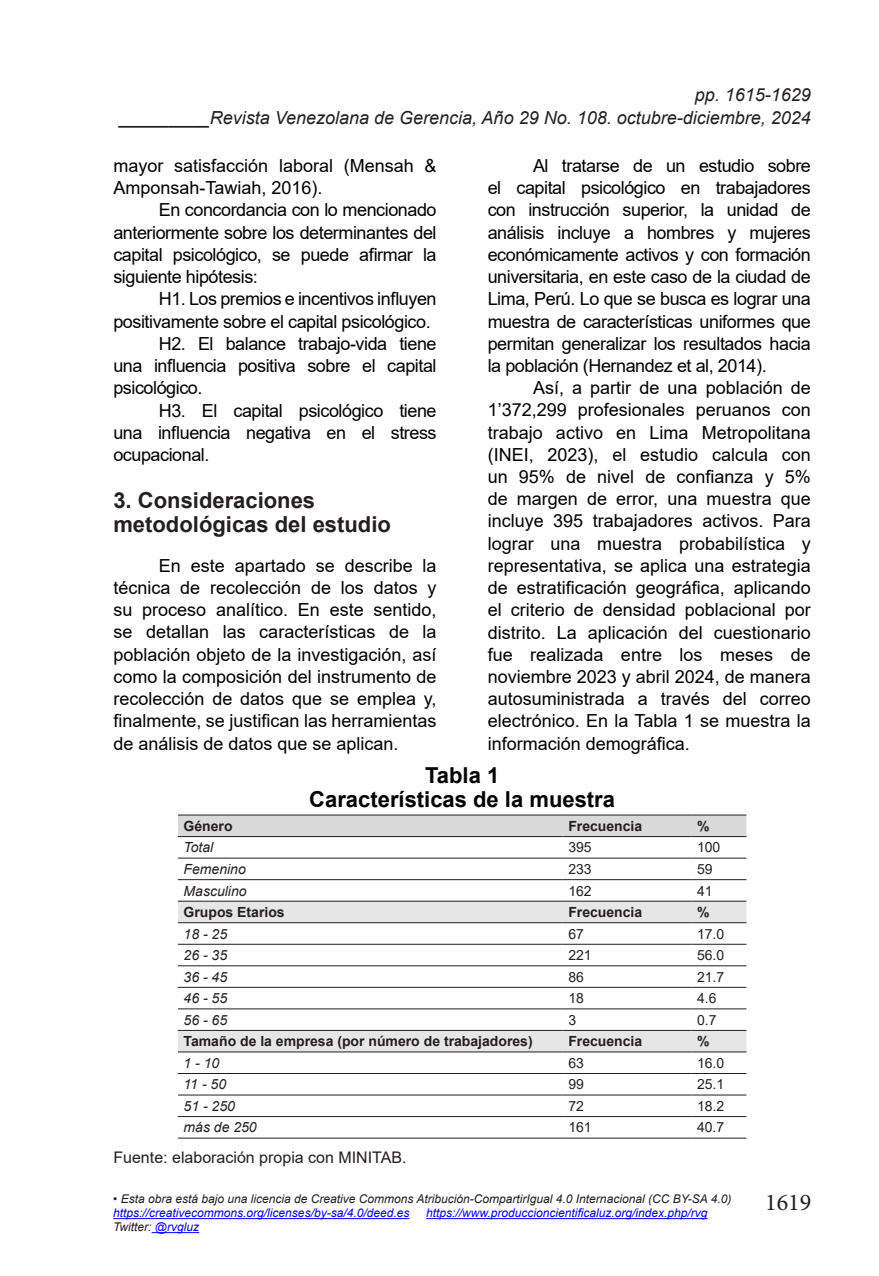
<style>
.page{position:relative;width:879px;height:1276px;background:#fff}
.page>*{position:absolute;margin:0;border:0;box-sizing:border-box;transform-origin:0 0}
.t1{font:24px "Minion Pro";color:#231f20}
.t2{font:700 22px/24.2px "Arial";color:#231f20}
.t3{font:700 22px/24px "Arial";color:#000;text-align:center}
.t4{font:18px/22.2px "Arial";letter-spacing:-.025em;color:#000;text-align:justify}
.t5{font:italic 18px "Arial";color:#231f20}
.t6{font:18px/22.2px "Arial";color:#000}
.t7{font:16px "Arial";color:#231f20}
.t8{font:700 14px "Arial";color:#231f20}
.t9{font:italic 14px "Arial";color:#231f20}
.t10{font:14px "Arial";color:#231f20}
.t11{font:italic 12px "Arial";color:#231f20}
.t12{font:italic 12px "Arial";color:#00f}
.s1{color:#00f}
</style>
<div class="page">
<hr style="left:113px;top:1218px;width:296px;height:1px;background:#00f">
<hr style="left:426px;top:1218px;width:281px;height:1px;background:#00f">
<hr style="left:152px;top:1232px;width:47px;height:1px;background:#00f">
<div style="left:178px;top:815px;width:568px;height:21px;background:#d9d9d9"></div>
<svg style="left:178px;top:901px;width:568px;height:150px"></svg>
<hr style="left:178px;top:814px;width:385px;height:1px;background:#231f20">
<hr style="left:563px;top:814px;width:128px;height:1px;background:#231f20">
<hr style="left:691px;top:814px;width:55px;height:1px;background:#231f20">
<hr style="left:178px;top:836px;width:385px;height:1px;background:#231f20">
<hr style="left:563px;top:836px;width:128px;height:1px;background:#231f20">
<hr style="left:691px;top:836px;width:55px;height:1px;background:#231f20">
<hr style="left:178px;top:857px;width:385px;height:1px;background:#231f20">
<hr style="left:563px;top:857px;width:128px;height:1px;background:#231f20">
<hr style="left:691px;top:857px;width:55px;height:1px;background:#231f20">
<hr style="left:178px;top:879px;width:385px;height:1px;background:#231f20">
<hr style="left:563px;top:879px;width:128px;height:1px;background:#231f20">
<hr style="left:691px;top:879px;width:55px;height:1px;background:#231f20">
<hr style="left:178px;top:900px;width:385px;height:1px;background:#231f20">
<hr style="left:563px;top:900px;width:128px;height:1px;background:#231f20">
<hr style="left:691px;top:900px;width:55px;height:1px;background:#231f20">
<hr style="left:178px;top:922px;width:385px;height:1px;background:#231f20">
<hr style="left:563px;top:922px;width:128px;height:1px;background:#231f20">
<hr style="left:691px;top:922px;width:55px;height:1px;background:#231f20">
<hr style="left:178px;top:943px;width:385px;height:1px;background:#231f20">
<hr style="left:563px;top:943px;width:128px;height:1px;background:#231f20">
<hr style="left:691px;top:943px;width:55px;height:1px;background:#231f20">
<hr style="left:178px;top:965px;width:385px;height:1px;background:#231f20">
<hr style="left:563px;top:965px;width:128px;height:1px;background:#231f20">
<hr style="left:691px;top:965px;width:55px;height:1px;background:#231f20">
<hr style="left:178px;top:987px;width:385px;height:1px;background:#231f20">
<hr style="left:563px;top:987px;width:128px;height:1px;background:#231f20">
<hr style="left:691px;top:987px;width:55px;height:1px;background:#231f20">
<hr style="left:178px;top:1008px;width:385px;height:1px;background:#231f20">
<hr style="left:563px;top:1008px;width:128px;height:1px;background:#231f20">
<hr style="left:691px;top:1008px;width:55px;height:1px;background:#231f20">
<hr style="left:178px;top:1030px;width:385px;height:1px;background:#231f20">
<hr style="left:563px;top:1030px;width:128px;height:1px;background:#231f20">
<hr style="left:691px;top:1030px;width:55px;height:1px;background:#231f20">
<hr style="left:178px;top:1051px;width:385px;height:1px;background:#231f20">
<hr style="left:563px;top:1051px;width:128px;height:1px;background:#231f20">
<hr style="left:691px;top:1051px;width:55px;height:1px;background:#231f20">
<hr style="left:178px;top:1073px;width:385px;height:1px;background:#231f20">
<hr style="left:563px;top:1073px;width:128px;height:1px;background:#231f20">
<hr style="left:691px;top:1073px;width:55px;height:1px;background:#231f20">
<hr style="left:178px;top:1094px;width:385px;height:1px;background:#231f20">
<hr style="left:563px;top:1094px;width:128px;height:1px;background:#231f20">
<hr style="left:691px;top:1094px;width:55px;height:1px;background:#231f20">
<hr style="left:178px;top:1116px;width:385px;height:1px;background:#231f20">
<hr style="left:563px;top:1116px;width:128px;height:1px;background:#231f20">
<hr style="left:691px;top:1116px;width:55px;height:1px;background:#231f20">
<hr style="left:178px;top:1137px;width:385px;height:1px;background:#231f20">
<hr style="left:563px;top:1137px;width:128px;height:1px;background:#231f20">
<hr style="left:691px;top:1137px;width:55px;height:1px;background:#231f20">
<p class="t5" style="left:695px;top:83px;width:118px">pp. 1615-1629</p>
<p class="t5" style="left:120px;top:106px;width:693px">_________Revista Venezolana de Gerencia, Año 29 No. 108. octubre-diciembre, 2024</p>
<p class="t6" style="left:113px;top:154px;width:325px">mayor satisfacción laboral (Mensah &amp;<br>Amponsah-Tawiah, 2016).</p>
<p class="t4" style="left:113px;top:199px;width:325px;text-indent:45px">En concordancia con lo mencionado anteriormente sobre los determinantes del capital psicológico, se puede afirmar la siguiente hipótesis:</p>
<p class="t4" style="left:159px;top:288px;width:279px">H1. Los premios e incentivos influyen</p>
<p class="t4" style="left:113px;top:310px;width:319px">positivamente sobre el capital psicológico.</p>
<p class="t4" style="left:159px;top:332px;width:279px">H2. El balance trabajo-vida tiene</p>
<p class="t4" style="left:113px;top:355px;width:325px">una influencia positiva sobre el capital</p>
<p class="t4" style="left:113px;top:377px;width:91px">psicológico.</p>
<p class="t4" style="left:159px;top:399px;width:279px">H3. El capital psicológico tiene</p>
<p class="t4" style="left:113px;top:421px;width:325px">una influencia negativa en el stress</p>
<p class="t4" style="left:113px;top:444px;width:98px">ocupacional.</p>
<p class="t2" style="left:113px;top:488px;width:279px">3. Consideraciones metodológicas del estudio</p>
<p class="t4" style="left:113px;top:554px;width:325px;text-indent:45px">En este apartado se describe la técnica de recolección de los datos y su proceso analítico. En este sentido, se detallan las características de la población objeto de la investigación, así como la composición del instrumento de recolección de datos que se emplea y, finalmente, se justifican las herramientas de análisis de datos que se aplican.</p>
<p class="t4" style="left:488px;top:154px;width:325px;text-indent:45px">Al tratarse de un estudio sobre el capital psicológico en trabajadores con instrucción superior, la unidad de análisis incluye a hombres y mujeres económicamente activos y con formación universitaria, en este caso de la ciudad de Lima, Perú. Lo que se busca es lograr una muestra de características uniformes que permitan generalizar los resultados hacia la población (Hernandez et al, 2014).</p>
<p class="t4" style="left:488px;top:376px;width:325px;text-indent:45px">Así, a partir de una población de 1’372,299 profesionales peruanos con trabajo activo en Lima Metropolitana (INEI, 2023), el estudio calcula con un 95% de nivel de confianza y 5% de margen de error, una muestra que incluye 395 trabajadores activos. Para lograr una muestra probabilística y representativa, se aplica una estrategia de estratificación geográfica, aplicando el criterio de densidad poblacional por distrito. La aplicación del cuestionario fue realizada entre los meses de noviembre 2023 y abril 2024, de manera autosuministrada a través del correo electrónico. En la Tabla 1 se muestra la información demográfica.</p>
<p class="t3" style="left:309px;top:763px;width:307px">Tabla 1<br>Características de la muestra</p>
<p class="t8" style="left:184px;top:816px;width:51px">Género</p>
<p class="t8" style="left:568px;top:816px;width:75px">Frecuencia</p>
<p class="t8" style="left:697px;top:816px;width:14px">%</p>
<p class="t9" style="left:184px;top:838px;width:31px">Total</p>
<p class="t10" style="left:568px;top:838px;width:25px">395</p>
<p class="t10" style="left:697px;top:838px;width:25px">100</p>
<p class="t9" style="left:184px;top:860px;width:64px">Femenino</p>
<p class="t10" style="left:568px;top:859px;width:25px">233</p>
<p class="t10" style="left:697px;top:859px;width:17px">59</p>
<p class="t9" style="left:184px;top:881px;width:65px">Masculino</p>
<p class="t10" style="left:568px;top:881px;width:25px">162</p>
<p class="t10" style="left:697px;top:881px;width:17px">41</p>
<p class="t8" style="left:184px;top:902px;width:103px">Grupos Etarios</p>
<p class="t8" style="left:568px;top:902px;width:75px">Frecuencia</p>
<p class="t8" style="left:697px;top:902px;width:14px">%</p>
<p class="t9" style="left:184px;top:924px;width:45px">18 - 25</p>
<p class="t10" style="left:568px;top:924px;width:17px">67</p>
<p class="t10" style="left:697px;top:924px;width:29px">17.0</p>
<p class="t9" style="left:184px;top:946px;width:45px">26 - 35</p>
<p class="t10" style="left:568px;top:945px;width:25px">221</p>
<p class="t10" style="left:697px;top:945px;width:29px">56.0</p>
<p class="t9" style="left:184px;top:967px;width:45px">36 - 45</p>
<p class="t10" style="left:568px;top:967px;width:17px">86</p>
<p class="t10" style="left:697px;top:967px;width:29px">21.7</p>
<p class="t9" style="left:184px;top:989px;width:45px">46 - 55</p>
<p class="t10" style="left:568px;top:988px;width:17px">18</p>
<p class="t10" style="left:697px;top:988px;width:21px">4.6</p>
<p class="t9" style="left:184px;top:1010px;width:45px">56 - 65</p>
<p class="t10" style="left:568px;top:1010px;width:9px">3</p>
<p class="t10" style="left:697px;top:1010px;width:21px">0.7</p>
<p class="t8" style="left:184px;top:1031px;width:351px">Tamaño de la empresa (por número de trabajadores)</p>
<p class="t8" style="left:568px;top:1031px;width:75px">Frecuencia</p>
<p class="t8" style="left:697px;top:1031px;width:14px">%</p>
<p class="t9" style="left:184px;top:1054px;width:37px">1 - 10</p>
<p class="t10" style="left:568px;top:1053px;width:17px">63</p>
<p class="t10" style="left:697px;top:1053px;width:29px">16.0</p>
<p class="t9" style="left:184px;top:1075px;width:44px">11 - 50</p>
<p class="t10" style="left:568px;top:1074px;width:17px">99</p>
<p class="t10" style="left:697px;top:1074px;width:29px">25.1</p>
<p class="t9" style="left:184px;top:1097px;width:53px">51 - 250</p>
<p class="t10" style="left:568px;top:1096px;width:17px">72</p>
<p class="t10" style="left:697px;top:1096px;width:29px">18.2</p>
<p class="t9" style="left:184px;top:1118px;width:75px">más de 250</p>
<p class="t10" style="left:568px;top:1118px;width:25px">161</p>
<p class="t10" style="left:697px;top:1118px;width:29px">40.7</p>
<p class="t7" style="left:113px;top:1146px;width:295px">Fuente: elaboración propia con MINITAB.</p>
<p class="t11" style="left:113px;top:1191px;width:620px">• Esta obra está bajo una licencia de Creative Commons Atribución-CompartirIgual 4.0 Internacional (CC BY-SA 4.0)</p>
<p class="t12" style="left:113px;top:1205px;width:298px">https://creativecommons.org/licenses/by-sa/4.0/deed.es</p>
<p class="t12" style="left:426px;top:1205px;width:283px">https://www.produccioncientificaluz.org/index.php/rvg</p>
<p class="t11" style="left:113px;top:1219px;width:87px">Twitter: <span class="s1">@rvgluz</span></p>
<h1 class="t1" style="left:765px;top:1186px;width:48px">1619</h1>
</div>
